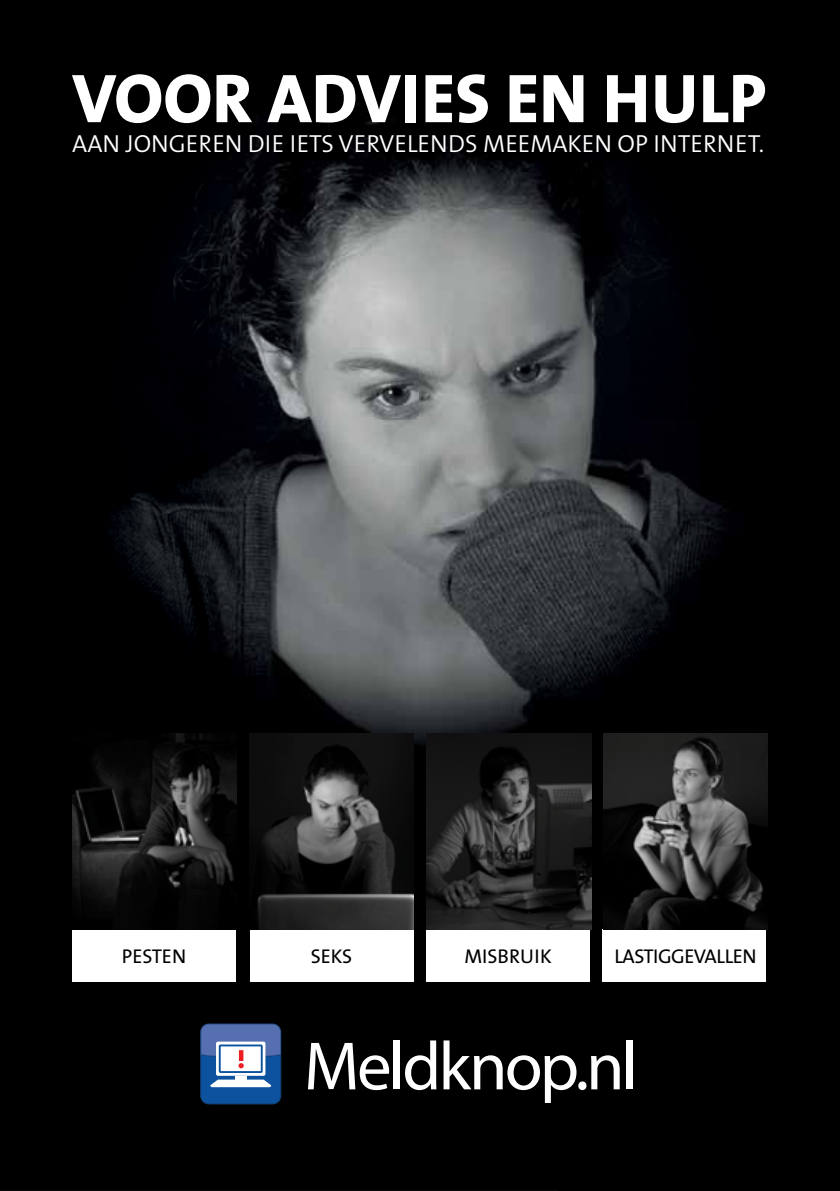
<style>
.page{position:relative;width:840px;height:1191px;background:#fff}
.page>*{position:absolute;margin:0;border:0;box-sizing:border-box;transform-origin:0 0}
.t1{font:800 69.6px "The Sans";color:#fff}
.t2{font:italic 300 68.8px "Futura BT";letter-spacing:-.04em;color:#fff}
.t3{font:300 24.8px "The Sans";color:#fff}
.t4{font:20px "The Sans";letter-spacing:-.015em;color:#000}
</style>
<div class="page">
<img style="left:0;top:1px;width:839px;height:1189px">
<div style="left:72px;top:929px;width:164px;height:52px;background:#fff"></div>
<div style="left:250px;top:929px;width:163px;height:52px;background:#fff"></div>
<div style="left:426px;top:929px;width:163px;height:52px;background:#fff"></div>
<div style="left:602px;top:929px;width:163px;height:52px;background:#fff"></div>
<svg style="left:200px;top:1023px;width:81px;height:81px"></svg>
<img style="left:73px;top:733px;width:163px;height:196px">
<img style="left:249px;top:733px;width:164px;height:196px">
<img style="left:426px;top:733px;width:164px;height:196px">
<img style="left:602px;top:733px;width:165px;height:196px">
<h1 class="t1" style="left:72px;top:40px;width:695px">VOOR ADVIES EN HULP</h1>
<p class="t3" style="left:72px;top:123px;width:693px">AAN JONGEREN DIE IETS VERVELENDS MEEMAKEN OP INTERNET.</p>
<p class="t4" style="left:122px;top:939px;width:66px">PESTEN</p>
<p class="t4" style="left:310px;top:939px;width:43px">SEKS</p>
<p class="t4" style="left:464px;top:939px;width:89px">MISBRUIK</p>
<p class="t4" style="left:614px;top:939px;width:144px">LASTIGGEVALLEN</p>
<h2 class="t2" style="left:304px;top:1023px;width:335px">Meldknop.nl</h2>
</div>
